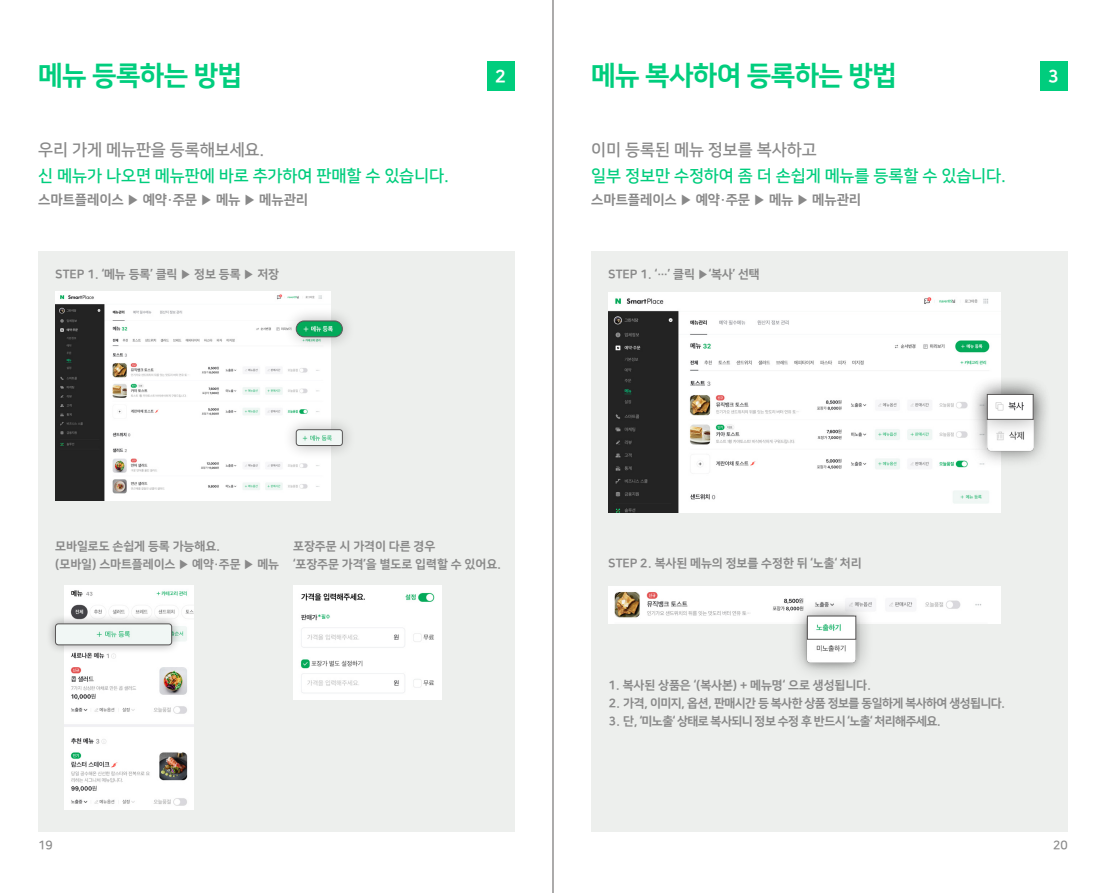
<style>
.page{position:relative;width:1106px;height:893px;background:#fff}
.page>*{position:absolute;margin:0;border:0;box-sizing:border-box;transform-origin:0 0}
.t1{font:27px "Nanum Square EB";letter-spacing:-.025em;color:#00cd7d}
.t2{font:17.4px "Nanum Square EB";color:#fff}
.t3{font:16.5px "Nanum Square OTFB";letter-spacing:-.005em;color:#00cd7d}
.t4{font:16.5px "Nanum Square OTFB";letter-spacing:-.005em;color:#898989}
.t5{font:13.5px "Nanum Square EB";letter-spacing:-.005em;color:#898989}
.t6{font:12px/18px "Nanum Square EB";letter-spacing:-.005em;color:#898989}
.t7{font:12px "Nanum Square EB";letter-spacing:-.045em;color:#898989}
.t8{font:12px "Nanum Square OTFB";color:#898989}
</style>
<div class="page">
<div style="left:38px;top:251px;width:476px;height:580px;background:#edefed"></div>
<img style="left:55px;top:291px;width:275px;height:210px">
<div style="left:283px;top:307px;width:73px;height:44px;background:#000;opacity:.3"></div>
<img style="left:296px;top:321px;width:46px;height:16px;border-radius:8px">
<div style="left:296px;top:321px;width:46px;height:16px;border:1px solid #595757;border-radius:8px"></div>
<div style="left:282px;top:415px;width:74px;height:45px;background:#000;opacity:.3"></div>
<img style="left:298px;top:431px;width:42px;height:13px">
<div style="left:296px;top:429px;width:46px;height:17px;border:1px solid #595757;border-radius:3px"></div>
<img style="left:293px;top:585px;width:148px;height:114px">
<div style="left:487px;top:62px;width:27px;height:29px;background:#00cd7d"></div>
<img style="left:65px;top:585px;width:128px;height:225px">
<div style="left:46px;top:614px;width:136px;height:41px;background:#000;opacity:.4"></div>
<img style="left:55px;top:624px;width:117px;height:21px">
<div style="left:55px;top:624px;width:117px;height:21px;border:1px solid #595757;border-radius:3px"></div>
<div style="left:591px;top:251px;width:476px;height:580px;background:#edefed"></div>
<img style="left:608px;top:292px;width:392px;height:220px">
<div style="left:966px;top:375px;width:87px;height:97px;background:#000;opacity:.4"></div>
<img style="left:975px;top:438px;width:70px;height:26px">
<div style="left:968px;top:375px;width:84px;height:63px;background:#000;opacity:.4"></div>
<img style="left:989px;top:396px;width:42px;height:22px">
<div style="left:987px;top:394px;width:46px;height:26px;border:1px solid #595757"></div>
<div style="left:1039px;top:62px;width:28px;height:29px;background:#00cd7d"></div>
<img style="left:608px;top:586px;width:392px;height:37px">
<div style="left:788px;top:597px;width:86px;height:86px;background:#000;opacity:.4"></div>
<img style="left:797px;top:608px;width:62px;height:61px">
<img style="left:809px;top:618px;width:45px;height:19px">
<div style="left:807px;top:616px;width:49px;height:23px;border:1px solid #595757"></div>
<hr style="left:552px;top:0;width:1px;height:893px;background:#595757">
<h1 class="t1" style="left:38px;top:60px;width:205px">메뉴 등록하는 방법</h1>
<h2 class="t2" style="left:495px;top:67px;width:12px">2</h2>
<h1 class="t1" style="left:591px;top:60px;width:307px">메뉴 복사하여 등록하는 방법</h1>
<h2 class="t2" style="left:1048px;top:67px;width:12px">3</h2>
<h3 class="t4" style="left:38px;top:141px;width:228px">우리 가게 메뉴판을 등록해보세요.</h3>
<h3 class="t3" style="left:38px;top:167px;width:412px">신 메뉴가 나오면 메뉴판에 바로 추가하여 판매할 수 있습니다.</h3>
<p class="t5" style="left:38px;top:192px;width:271px">스마트플레이스 ▶ 예약·주문 ▶ 메뉴 ▶ 메뉴관리</p>
<h3 class="t4" style="left:591px;top:141px;width:227px">이미 등록된 메뉴 정보를 복사하고</h3>
<h3 class="t3" style="left:591px;top:167px;width:416px">일부 정보만 수정하여 좀 더 손쉽게 메뉴를 등록할 수 있습니다.</h3>
<p class="t5" style="left:591px;top:192px;width:271px">스마트플레이스 ▶ 예약·주문 ▶ 메뉴 ▶ 메뉴관리</p>
<p class="t6" style="left:55px;top:265px;width:225px">STEP 1. ‘메뉴 등록’ 클릭 ▶ 정보 등록 ▶ 저장</p>
<p class="t6" style="left:608px;top:265px;width:153px">STEP 1. ‘…’ 클릭 ▶‘복사’ 선택</p>
<p class="t6" style="left:55px;top:537px;width:225px">모바일로도 손쉽게 등록 가능해요.<br>(모바일) 스마트플레이스 ▶ 예약·주문 ▶ 메뉴</p>
<p class="t6" style="left:293px;top:537px;width:210px">포장주문 시 가격이 다른 경우<br>‘포장주문 가격’을 별도로 입력할 수 있어요.</p>
<p class="t6" style="left:608px;top:554px;width:255px">STEP 2. 복사된 메뉴의 정보를 수정한 뒤 ‘노출‘ 처리</p>
<p class="t6" style="left:608px;top:677px;width:264px">1. 복사된 상품은 ‘(복사본) + 메뉴명‘ 으로 생성됩니다.</p>
<p class="t7" style="left:609px;top:697px;width:398px">2. 가격, 이미지, 옵션, 판매시간 등 복사한 상품 정보를 동일하게 복사하여 생성됩니다.</p>
<p class="t7" style="left:609px;top:715px;width:333px">3. 단, ‘미노출‘ 상태로 복사되니 정보 수정 후 반드시 ‘노출‘ 처리해주세요.</p>
<p class="t8" style="left:38px;top:839px;width:16px">19</p>
<p class="t8" style="left:1053px;top:839px;width:16px">20</p>
</div>
